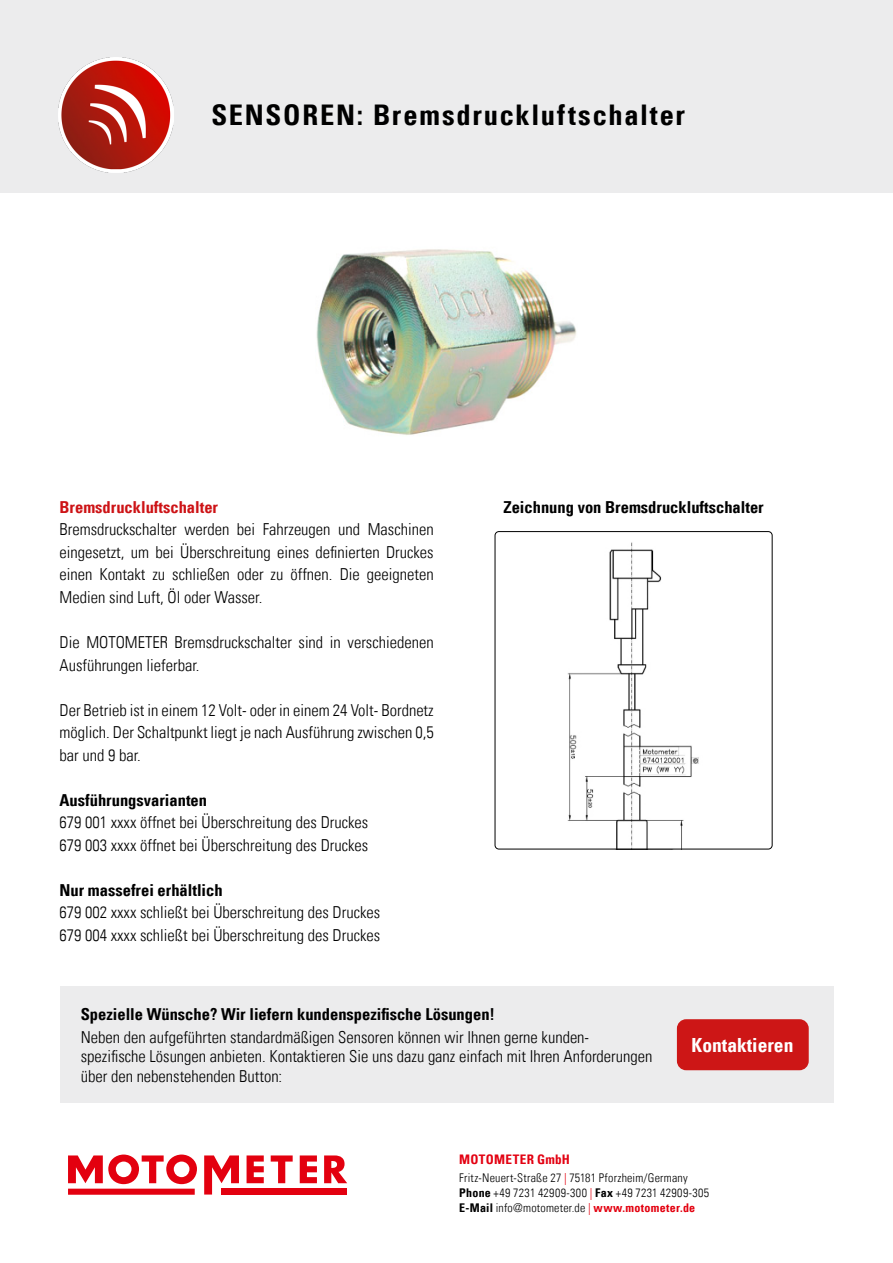
<style>
.page{position:relative;width:893px;height:1263px;background:#fff}
.page>*{position:absolute;margin:0;border:0;box-sizing:border-box;transform-origin:0 0}
.t1{font:700 condensed 28.5px "Univers LT";letter-spacing:.065em;color:#000}
.t2{font:700 condensed 19.5px "Univers LT";color:#fff}
.t3{font:300 condensed 16.5px/22.5px "Univers LT";color:#000}
.t4{font:700 condensed 16.5px "Univers LT";color:#000}
.t5{font:700 condensed 16.5px "Univers LT";color:#cd1316}
.t6{font:700 condensed 13.2px "Univers LT";letter-spacing:.02em;color:#e30111}
.t7{font:300 condensed 12px/15px "Univers LT";letter-spacing:.02em;color:#000}
.s1{color:#e3000f}
.s2{font-weight:700}
.s3{font-weight:700;color:#e3000f}
</style>
<div class="page">
<div style="left:0;top:0;width:893px;height:192px;background:#ececed"></div>
<div style="left:68px;top:1188px;width:127px;height:7px;background:#e3000f"></div>
<div style="left:222px;top:1188px;width:125px;height:7px;background:#e3000f"></div>
<svg style="left:204px;top:1155px;width:35px;height:39px"></svg>
<svg style="left:68px;top:1154px;width:129px;height:30px"></svg>
<svg style="left:247px;top:1155px;width:17px;height:28px"></svg>
<svg style="left:271px;top:1155px;width:22px;height:28px"></svg>
<svg style="left:300px;top:1155px;width:17px;height:28px"></svg>
<svg style="left:324px;top:1155px;width:23px;height:28px"></svg>
<img style="left:59px;top:57px;width:114px;height:115px">
<img style="left:568px;top:542px;width:131px;height:305px">
<div style="left:495px;top:531px;width:277px;height:318px;border:1px solid #000;border-radius:4px"></div>
<div style="left:60px;top:986px;width:773px;height:117px;background:#ececed"></div>
<div style="left:678px;top:1020px;width:130px;height:49px;background:#cd1616;border-radius:9px"></div>
<div style="left:677px;top:1019px;width:132px;height:51px;border:2px solid #cd1716;border-radius:9px"></div>
<img style="left:316px;top:249px;width:261px;height:186px">
<h1 class="t1" style="left:211px;top:97px;width:475px">SENSOREN: Bremsdruckluftschalter</h1>
<p class="t5" style="left:60px;top:497px;width:160px">Bremsdruckluftschalter</p>
<p class="t3" style="left:60px;top:518px;width:376px;text-align:justify">Bremsdruckschalter werden bei Fahrzeugen und Maschinen eingesetzt, um bei Überschreitung eines definierten Druckes einen Kontakt zu schließen oder zu öffnen. Die geeigneten Medien sind Luft, Öl oder Wasser.</p>
<p class="t3" style="left:60px;top:631px;width:376px">Die MOTOMETER Bremsdruckschalter sind in verschiedenen<br>Ausführungen lieferbar.</p>
<p class="t3" style="left:60px;top:698px;width:376px;text-align:justify">Der Betrieb ist in einem 12 Volt- oder in einem 24 Volt- Bordnetz möglich. Der Schaltpunkt liegt je nach Ausführung zwischen 0,5 bar und 9 bar.</p>
<p class="t4" style="left:60px;top:789px;width:149px">Ausführungsvarianten</p>
<p class="t3" style="left:60px;top:811px;width:310px">679 001 xxxx öffnet bei Überschreitung des Druckes<br>679 003 xxxx öffnet bei Überschreitung des Druckes</p>
<p class="t4" style="left:60px;top:879px;width:165px">Nur massefrei erhältlich</p>
<p class="t3" style="left:60px;top:901px;width:322px">679 002 xxxx schließt bei Überschreitung des Druckes<br>679 004 xxxx schließt bei Überschreitung des Druckes</p>
<p class="t4" style="left:503px;top:497px;width:262px">Zeichnung von Bremsdruckluftschalter</p>
<p class="t4" style="left:81px;top:1004px;width:416px">Spezielle Wünsche? Wir liefern kundenspezifische Lösungen!</p>
<p class="t3" style="left:81px;top:1027px;width:573px;line-height:19.5px">Neben den aufgeführten standardmäßigen Sensoren können wir Ihnen gerne kunden&shy;spezifische Lösungen anbieten. Kontaktieren Sie uns dazu ganz einfach mit Ihren Anforderungen über den nebenstehenden Button:</p>
<p class="t2" style="left:692px;top:1033px;width:103px">Kontaktieren</p>
<p class="t6" style="left:459px;top:1151px;width:112px">MOTOMETER GmbH</p>
<p class="t7" style="left:459px;top:1170px;width:251px">Fritz-Neuert-Straße 27 <span class="s1">|</span> 75181 Pforzheim/Germany<br><span class="s2">Phone</span> +49 7231 42909-300 <span class="s1">|</span> <span class="s2">Fax</span> +49 7231 42909-305<br><span class="s2">E-Mail</span> info@motometer.de <span class="s1">|</span> <span class="s3">www.motometer.de</span></p>
</div>
